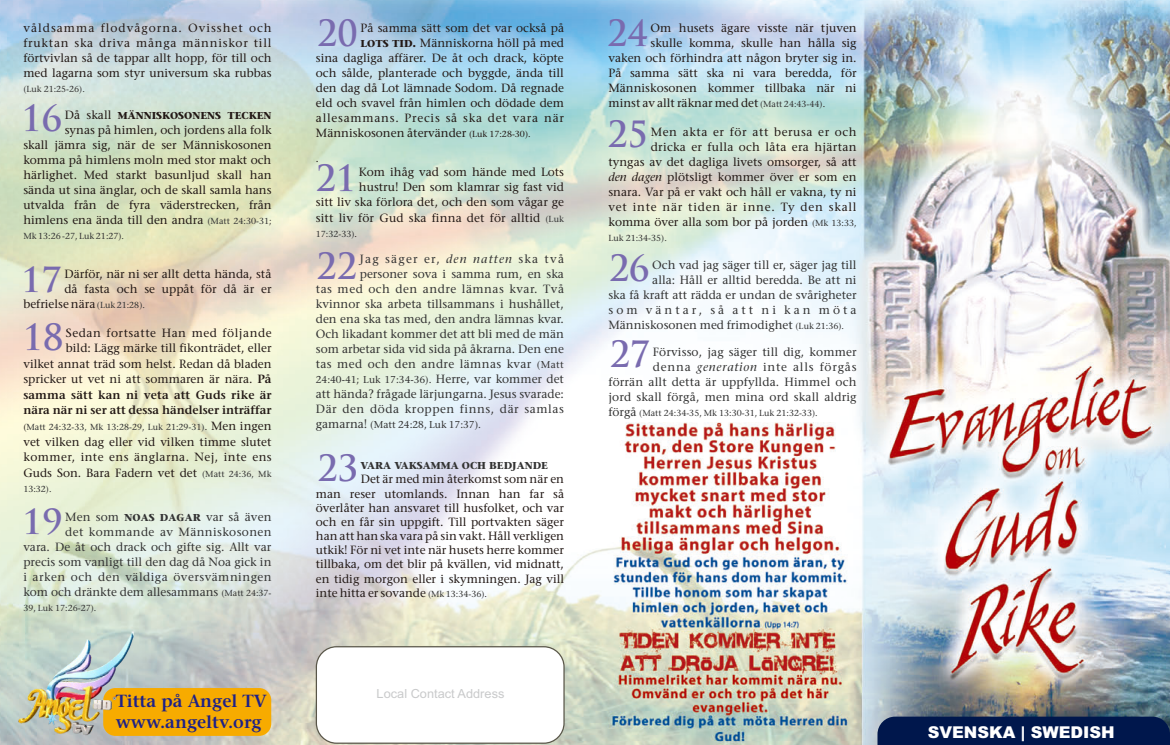
<style>
.page{position:relative;width:1170px;height:745px;background:#fff}
.page>*{position:absolute;margin:0;border:0;box-sizing:border-box;transform-origin:0 0}
.t1{font:700 35.25px "Trajan Pro";color:#796baf;scale:.96 1}
.t2{font:700 33.75px "Trajan Pro";color:#796baf}
.t3{font:600 17.5px/20.9px "Stone Serif";color:#1e2188}
.t4{font:900 16.25px "Arial";color:#fff}
.t5{font:12.5px "Arial";color:#c9cacb}
.t6{font:11.88px/15px "Stone Serif";color:#231916;text-align:justify}
.t7{font:11.88px/15px "Stone Serif";color:#333;text-align:right}
.t8{font:11.88px "Stone Serif";letter-spacing:.06em;color:#231916}
.t9{font:11.88px "Stone Serif";letter-spacing:.025em;color:#231916}
.t10{font:11.88px "Stone Serif";letter-spacing:.05em;color:#231916}
.t11{font:11.88px "Stone Serif";letter-spacing:.255em;color:#333}
.t12{font:10px "Stone Serif";color:#333}
.t13{font:700 10px "Stone Serif";color:#231916}
.t14{font:700 10px "Stone Serif";color:#333}
.t15{font:10px "Stone Serif";color:#231916}
.t16{font:8.75px "Stone Serif";color:#333}
.s1{font-weight:400;font-size:11.88px}
.s2{font-weight:600}
.s3{color:#231916}
.s4{font-size:8.75px}
.s5{font-weight:700;font-size:10px}
.s6{font-weight:700}
.s7{font-style:italic}
.s8{font-size:10px}
.s9{font-size:11.88px}
</style>
<div class="page">
<img style="left:0;top:0;width:1169px;height:744px">
<div style="left:103px;top:687px;width:168px;height:48px;background:#f7ab00;border-radius:12px"></div>
<img style="left:17px;top:630px;width:119px;height:105px">
<div style="left:877px;top:716px;width:292px;height:28px;background:#00174c"></div>
<div style="left:316px;top:645px;width:248px;height:98px;background:#fff;border:1px solid #595649;border-radius:20px"></div>
<p class="t6" style="left:23px;top:22px;width:250px">våldsamma flodvågorna. Ovisshet och fruktan ska driva många människor till förtvivlan så de tappar allt hopp, för till och med lagarna som styr universum ska rubbas</p>
<p class="t13" style="left:65px;top:111px;width:208px"><span class="s1">Då skall</span> MÄNNISKOSONENS TECKEN</p>
<p class="t6" style="left:23px;top:123px;width:250px;text-indent:41px">synas på himlen, och jordens alla folk skall jämra sig, när de ser Människosonen komma på himlens moln med stor makt och härlighet. Med starkt basunljud skall han sända ut sina änglar, och de skall samla hans utvalda från de fyra väderstrecken, från himlens ena ända till den andra</p>
<p class="t16" style="left:23px;top:86px;width:63px">(Luk 21:25-26).</p>
<h1 class="t1" style="left:21px;top:105px;width:44px">16</h1>
<p class="t16" style="left:207px;top:217px;width:66px">(Matt 24:30-31;</p>
<p class="t16" style="left:23px;top:232px;width:102px">Mk 13:26 -27, Luk 21:27).</p>
<h2 class="t2" style="left:21px;top:267px;width:42px">17</h2>
<p class="t6" style="left:64px;top:267px;width:208px">Därför, när ni ser allt detta hända, stå</p>
<p class="t6" style="left:64px;top:282px;width:208px">då fasta och se uppåt för då är er</p>
<p class="t6" style="left:23px;top:297px;width:74px">befrielse nära</p>
<p class="t6" style="left:23px;top:325px;width:250px;line-height:15.5px;text-align:right">Sedan fortsatte Han med följande<br>bild: Lägg märke till fikonträdet, eller<br>vilket annat träd som helst. Redan då bladen spricker ut vet ni att sommaren är nära. <span class="s2">På samma sätt kan ni veta att Guds rike är nära när ni ser att dessa händelser inträffar</span></p>
<p class="t16" style="left:23px;top:423px;width:183px"><span class="s3">(</span>Matt 24:32-33, Mk 13:28-29, Luk 21:29-31)</p>
<p class="t16" style="left:97px;top:301px;width:49px">(Luk 21:28).</p>
<h1 class="t1" style="left:23px;top:324px;width:44px">18</h1>
<p class="t6" style="left:23px;top:419px;width:250px;line-height:15.5px;text-indent:181px"><span class="s4">.</span> Men ingen vet vilken dag eller vid vilken timme slutet kommer, inte ens änglarna. Nej, inte ens Guds Son. Bara Fadern vet det</p>
<p class="t16" style="left:202px;top:470px;width:71px">(Matt 24:36, Mk</p>
<p class="t16" style="left:23px;top:485px;width:30px">13:32).</p>
<p class="t7" style="left:23px;top:510px;width:250px">Men som <span class="s5">NOAS DAGAR</span> var så även<br>det kommande av Människosonen<br>vara. De åt och drack och gifte sig. Allt var precis som vanligt till den dag då Noa gick in i arken och den väldiga översvämningen kom och dränkte dem allesammans <span class="s4">(Matt 24:37-</span></p>
<p class="t16" style="left:23px;top:603px;width:74px">39, Luk 17:26-27).</p>
<h2 class="t2" style="left:22px;top:508px;width:42px">19</h2>
<h3 class="t3" style="left:116px;top:691px;width:153px">Titta på Angel TV www.angeltv.org</h3>
<h1 class="t1" style="left:317px;top:19px;width:44px">20</h1>
<p class="t6" style="left:360px;top:22px;width:205px">På samma sätt som det var också på</p>
<p class="t6" style="left:360px;top:37px;width:205px"><span class="s5">LOTS TID</span><span class="s6">.</span> Människorna höll på med</p>
<p class="t6" style="left:316px;top:52px;width:249px">sina dagliga affärer. De åt och drack, köpte</p>
<p class="t6" style="left:316px;top:67px;width:249px">och sålde, planterade och byggde, ända till</p>
<p class="t6" style="left:316px;top:82px;width:250px">den dag då Lot lämnade Sodom. Då regnade</p>
<p class="t6" style="left:316px;top:97px;width:250px">eld och svavel från himlen och dödade dem</p>
<p class="t8" style="left:316px;top:113px;width:249px">allesammans. Precis så ska det vara när</p>
<p class="t6" style="left:316px;top:127px;width:216px">Människosonen återvänder <span class="s4">(Luk 17:28-30).</span></p>
<p class="t15" style="left:316px;top:155px;width:4px">.</p>
<p class="t6" style="left:359px;top:166px;width:206px">Kom ihåg vad som hände med Lots</p>
<p class="t6" style="left:359px;top:181px;width:206px">hustru! Den som klamrar sig fast vid</p>
<p class="t6" style="left:316px;top:196px;width:250px">sitt liv ska förlora det, och den som vågar ge</p>
<p class="t6" style="left:316px;top:211px;width:226px">sitt liv för Gud ska finna det för alltid</p>
<p class="t16" style="left:316px;top:230px;width:43px">17:32-33)<span class="s3">.</span></p>
<h1 class="t1" style="left:316px;top:164px;width:44px">21</h1>
<p class="t16" style="left:545px;top:215px;width:20px">(Luk</p>
<p class="t7" style="left:316px;top:252px;width:250px">Jag säger er, <span class="s7">den natten</span> ska två personer sova i samma rum, en ska<br>tas med och den andre lämnas kvar. Två kvinnor ska arbeta tillsammans i hushållet, den ena ska tas med, den andra lämnas kvar.<br>Och likadant kommer det att bli med de män som arbetar sida vid sida på åkrarna. Den ene tas med och den andre lämnas kvar <span class="s8">(Matt</span></p>
<p class="t12" style="left:316px;top:375px;width:250px">24:40-41; Luk 17:34-36). <span class="s9">Herre, var kommer det</span></p>
<p class="t7" style="left:316px;top:387px;width:250px;text-align:left">att hända? frågade lärjungarna. Jesus svarade:<br>Där den döda kroppen finns, där samlas</p>
<p class="t12" style="left:316px;top:420px;width:167px"><span class="s9">gamarna!</span> (Matt 24:28, Luk 17:37).</p>
<p class="t14" style="left:360px;top:461px;width:189px">VARA VAKSAMMA OCH BEDJANDE</p>
<h1 class="t1" style="left:316px;top:252px;width:44px">22</h1>
<h1 class="t1" style="left:317px;top:454px;width:44px">23</h1>
<p class="t6" style="left:316px;top:473px;width:250px;line-height:14.1px;text-indent:45px">Det är med min återkomst som när en man reser utomlands. Innan han far så överlåter han ansvaret till husfolket, och var och en får sin uppgift. Till portvakten säger han att han ska vara på sin vakt. Håll verkligen utkik! För ni vet inte när husets herre kommer tillbaka, om det blir på kvällen, vid midnatt, en tidig morgon eller i skymningen. Jag vill inte hitta er sovande</p>
<p class="t16" style="left:428px;top:589px;width:61px">(Mk 13:34-36)<span class="s3">.</span></p>
<p class="t5" style="left:376px;top:688px;width:129px">Local Contact Address</p>
<h1 class="t1" style="left:607px;top:20px;width:44px">24</h1>
<p class="t6" style="left:650px;top:22px;width:208px">Om husets ägare visste när tjuven</p>
<p class="t6" style="left:650px;top:37px;width:207px">skulle komma, skulle han hålla sig</p>
<p class="t6" style="left:608px;top:52px;width:249px">vaken och förhindra att någon bryter sig in.</p>
<p class="t6" style="left:608px;top:67px;width:250px">På samma sätt ska ni vara beredda, för</p>
<p class="t6" style="left:608px;top:82px;width:249px">Människosonen kommer tillbaka när ni</p>
<p class="t6" style="left:608px;top:97px;width:151px">minst av allt räknar med det</p>
<p class="t16" style="left:760px;top:101px;width:67px">(Matt 24:43-44)<span class="s3">.</span></p>
<p class="t10" style="left:650px;top:126px;width:207px">Men akta er för att berusa er och</p>
<p class="t9" style="left:650px;top:141px;width:207px">dricka er fulla och låta era hjärtan</p>
<p class="t6" style="left:608px;top:155px;width:250px">tyngas av det dagliga livets omsorger, så att</p>
<p class="t6" style="left:608px;top:170px;width:249px"><span class="s7">den dagen</span> plötsligt kommer över er som en</p>
<p class="t6" style="left:608px;top:185px;width:250px">snara. Var på er vakt och håll er vakna, ty ni</p>
<p class="t8" style="left:608px;top:201px;width:249px">vet inte när tiden är inne. Ty den skall</p>
<p class="t6" style="left:608px;top:215px;width:201px">komma över alla som bor på jorden</p>
<p class="t16" style="left:812px;top:219px;width:46px">(Mk 13:33,</p>
<p class="t16" style="left:608px;top:234px;width:60px">Luk 21:34-35).</p>
<p class="t7" style="left:652px;top:258px;width:206px">Och vad jag säger till er, säger jag till</p>
<p class="t7" style="left:652px;top:273px;width:206px">alla: Håll er alltid beredda. Be att ni</p>
<p class="t7" style="left:608px;top:288px;width:250px">ska få kraft att rädda er undan de svårigheter</p>
<p class="t11" style="left:608px;top:305px;width:249px">som väntar, så att ni kan möta</p>
<p class="t7" style="left:608px;top:318px;width:237px">Människosonen med frimodighet <span class="s4">(Luk 21:36).</span></p>
<p class="t7" style="left:608px;top:345px;width:250px">Förvisso, jag säger till dig, kommer<br>denna <span class="s7">generation</span> inte alls förgås<br>förrän allt detta är uppfyllda. Himmel och jord skall förgå, men mina ord skall aldrig</p>
<p class="t16" style="left:608px;top:409px;width:211px"><span class="s9">förgå</span> (Matt 24:34-35, Mk 13:30-31, Luk 21:32-33).</p>
<h1 class="t1" style="left:607px;top:121px;width:44px">25</h1>
<h1 class="t1" style="left:609px;top:254px;width:44px">26</h1>
<h1 class="t1" style="left:609px;top:340px;width:44px">27</h1>
<h3 class="t4" style="left:927px;top:725px;width:188px">SVENSKA | SWEDISH</h3>
</div>
